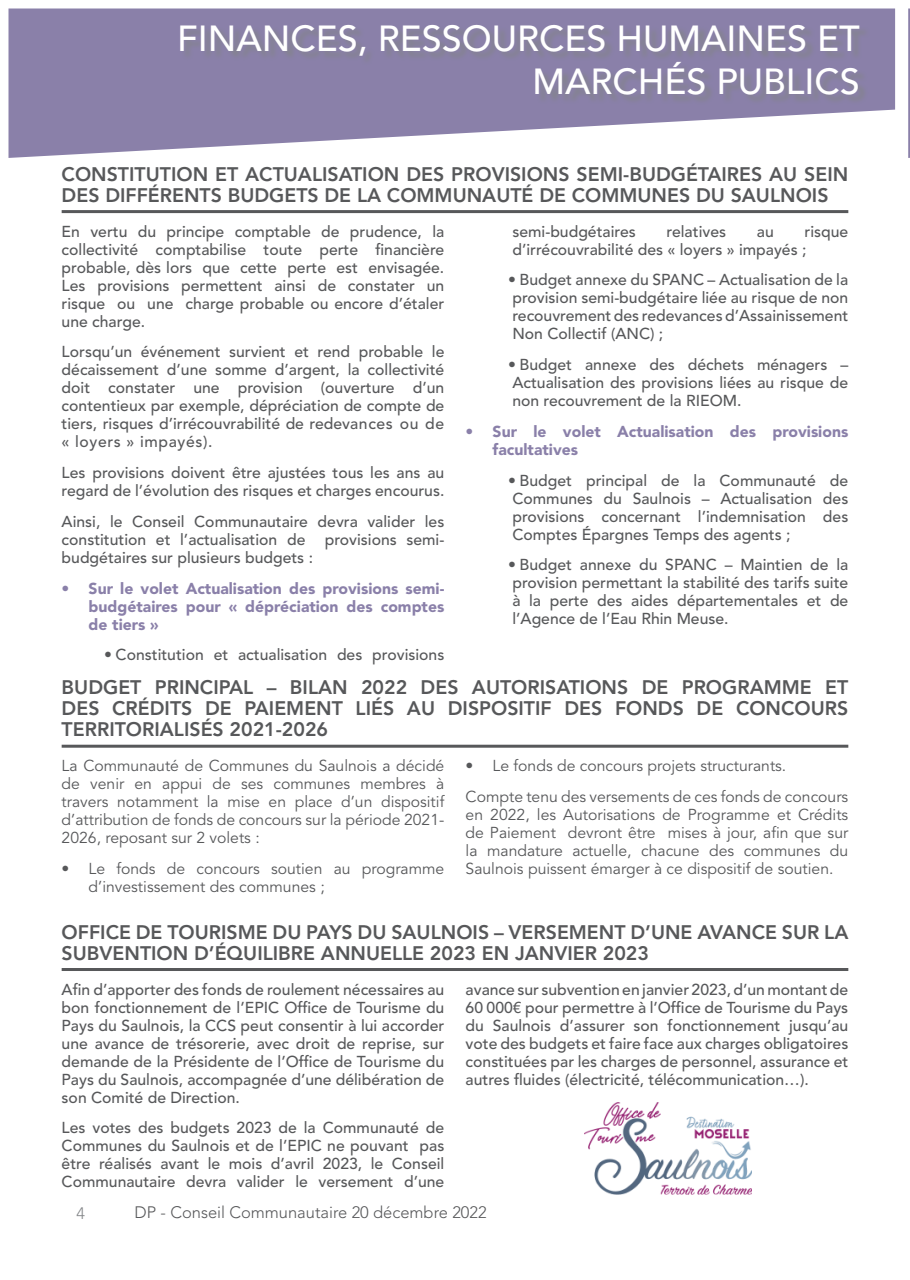
<style>
.page{position:relative;width:910px;height:1280px;background:#fff}
.page>*{position:absolute;margin:0;border:0;box-sizing:border-box;transform-origin:0 0}
.Nom_pole_encart{font:500 36px/43.2px "Avenir LT Std";color:#fff;text-align:right}
.Titre_point_ODJ{font:800 19.5px/21px "Avenir LT Pro";color:#57585a}
.t1{font:300 16.5px "Avenir LT Pro";color:#57585a}
.t2{font:300 16.5px "Avenir LT Std";color:#828487}
.Article_point_ODJ{font:500 15.75px/18px "Avenir LT Pro";color:#57585a;text-align:justify}
.Article_point_ODJ-2{font:15.75px/18px "Avenir LT Pro";color:#57585a;text-align:justify}
.t3{font:900 15.75px/18px "Avenir LT Pro";color:#8a80a9;text-align:justify}
</style>
<div class="page">
<hr style="left:62px;top:210px;width:786px;height:3px;background:#57585a">
<hr style="left:62px;top:745px;width:786px;height:3px;background:#57585a">
<hr style="left:62px;top:968px;width:786px;height:3px;background:#57585a">
<svg style="left:9px;top:9px;width:886px;height:149px;fill:#8a80a9"></svg>
<div style="left:182px;top:26px;width:688px;height:79px;background:#828487;opacity:.75"></div>
<hr style="left:908px;top:9px;width:2px;height:149px;background:#8a80a9">
<img style="left:585px;top:1102px;width:167px;height:93px">
<p class="Nom_pole_encart" style="left:177px;top:17px;width:684px">FINANCES, RESSOURCES HUMAINES ET<br>MARCHÉS PUBLICS</p>
<p class="Titre_point_ODJ" style="left:62px;top:163px;width:788px">CONSTITUTION ET ACTUALISATION DES PROVISIONS SEMI-BUDGÉTAIRES AU SEIN<br>DES DIFFÉRENTS BUDGETS DE LA COMMUNAUTÉ DE COMMUNES DU SAULNOIS</p>
<p class="Article_point_ODJ" style="left:62px;top:222px;width:384px">En vertu du principe comptable de prudence, la collectivité comptabilise toute perte financière probable, dès lors que cette perte est envisagée.<br>Les provisions permettent ainsi de constater un risque ou une charge probable ou encore d’étaler une charge.</p>
<p class="Article_point_ODJ" style="left:62px;top:343px;width:384px">Lorsqu’un événement survient et rend probable le décaissement d’une somme d’argent, la collectivité doit constater une provision (ouverture d’un contentieux par exemple, dépréciation de compte de tiers, risques d’irrécouvrabilité de redevances ou de « loyers » impayés).</p>
<p class="Article_point_ODJ" style="left:62px;top:464px;width:384px">Les provisions doivent être ajustées tous les ans au regard de l’évolution des risques et charges encourus.</p>
<p class="Article_point_ODJ" style="left:62px;top:513px;width:384px">Ainsi, le Conseil Communautaire devra valider les constitution et l’actualisation de provisions semi&shy;budgétaires sur plusieurs budgets :</p>
<p class="t3" style="left:89px;top:579px;width:357px;text-indent:-27px">• Sur le volet Actualisation des provisions semi&shy;budgétaires pour « dépréciation des comptes de tiers »</p>
<p class="Article_point_ODJ" style="left:104px;top:646px;width:342px">• Constitution et actualisation des provisions</p>
<p class="Article_point_ODJ" style="left:512px;top:222px;width:125px">semi-budgétaires</p>
<p class="Article_point_ODJ" style="left:667px;top:222px;width:61px">relatives</p>
<p class="Article_point_ODJ" style="left:757px;top:222px;width:18px">au</p>
<p class="Article_point_ODJ" style="left:512px;top:222px;width:337px;text-indent:292px">risque d’irrécouvrabilité des « loyers » impayés ;</p>
<p class="Article_point_ODJ" style="left:508px;top:271px;width:342px">• Budget annexe du SPANC – Actualisation de la provision semi-budgétaire liée au risque de non recouvrement des redevances d’Assainissement Non Collectif (ANC) ;</p>
<p class="Article_point_ODJ" style="left:508px;top:356px;width:342px">• Budget annexe des déchets ménagers – Actualisation des provisions liées au risque de non recouvrement de la RIEOM.</p>
<p class="t3" style="left:493px;top:422px;width:357px;text-indent:-27px">• Sur le volet Actualisation des provisions facultatives</p>
<p class="Article_point_ODJ" style="left:508px;top:471px;width:342px">• Budget principal de la Communauté de Communes du Saulnois – Actualisation des provisions concernant l’indemnisation des Comptes Épargnes Temps des agents ;</p>
<p class="Article_point_ODJ" style="left:508px;top:556px;width:342px">• Budget annexe du SPANC – Maintien de la provision permettant la stabilité des tarifs suite à la perte des aides départementales et de l’Agence de l’Eau Rhin Meuse.</p>
<p class="Titre_point_ODJ" style="left:62px;top:677px;width:788px;text-align:justify">BUDGET PRINCIPAL – BILAN 2022 DES AUTORISATIONS DE PROGRAMME ET DES CRÉDITS DE PAIEMENT LIÉS AU DISPOSITIF DES FONDS DE CONCOURS TERRITORIALISÉS 2021-2026</p>
<p class="Article_point_ODJ-2" style="left:62px;top:757px;width:384px">La Communauté de Communes du Saulnois a décidé de venir en appui de ses communes membres à travers notamment la mise en place d’un dispositif d’attribution de fonds de concours sur la période 2021- 2026, reposant sur 2 volets :</p>
<p class="Article_point_ODJ-2" style="left:89px;top:860px;width:357px;text-indent:-27px">• Le fonds de concours soutien au programme d’investissement des communes ;</p>
<p class="Article_point_ODJ-2" style="left:466px;top:757px;width:322px">• Le fonds de concours projets structurants.</p>
<p class="Article_point_ODJ-2" style="left:466px;top:788px;width:384px">Compte tenu des versements de ces fonds de concours en 2022, les Autorisations de Programme et Crédits de Paiement devront être mises à jour, afin que sur la mandature actuelle, chacune des communes du Saulnois puissent émarger à ce dispositif de soutien.</p>
<p class="Titre_point_ODJ" style="left:62px;top:921px;width:788px">OFFICE DE TOURISME DU PAYS DU SAULNOIS – VERSEMENT D’UNE AVANCE SUR LA<br>SUBVENTION D’ÉQUILIBRE ANNUELLE 2023 EN JANVIER 2023</p>
<p class="Article_point_ODJ" style="left:62px;top:980px;width:384px">Afin d’apporter des fonds de roulement nécessaires au bon fonctionnement de l’EPIC Office de Tourisme du Pays du Saulnois, la CCS peut consentir à lui accorder une avance de trésorerie, avec droit de reprise, sur demande de la Présidente de l’Office de Tourisme du Pays du Saulnois, accompagnée d’une délibération de son Comité de Direction.</p>
<p class="Article_point_ODJ" style="left:62px;top:1119px;width:384px">Les votes des budgets 2023 de la Communauté de Communes du Saulnois et de l’EPIC ne pouvant pas être réalisés avant le mois d’avril 2023, le Conseil Communautaire devra valider le versement d’une</p>
<p class="Article_point_ODJ" style="left:466px;top:980px;width:384px">avance sur subvention en janvier 2023, d’un montant de 60 000€ pour permettre à l’Office de Tourisme du Pays du Saulnois d’assurer son fonctionnement jusqu’au vote des budgets et faire face aux charges obligatoires constituées par les charges de personnel, assurance et autres fluides (électricité, télécommunication…).</p>
<p class="t2" style="left:76px;top:1203px;width:10px">4</p>
<p class="t1" style="left:135px;top:1202px;width:354px">DP - Conseil Communautaire 20 décembre 2022</p>
</div>
